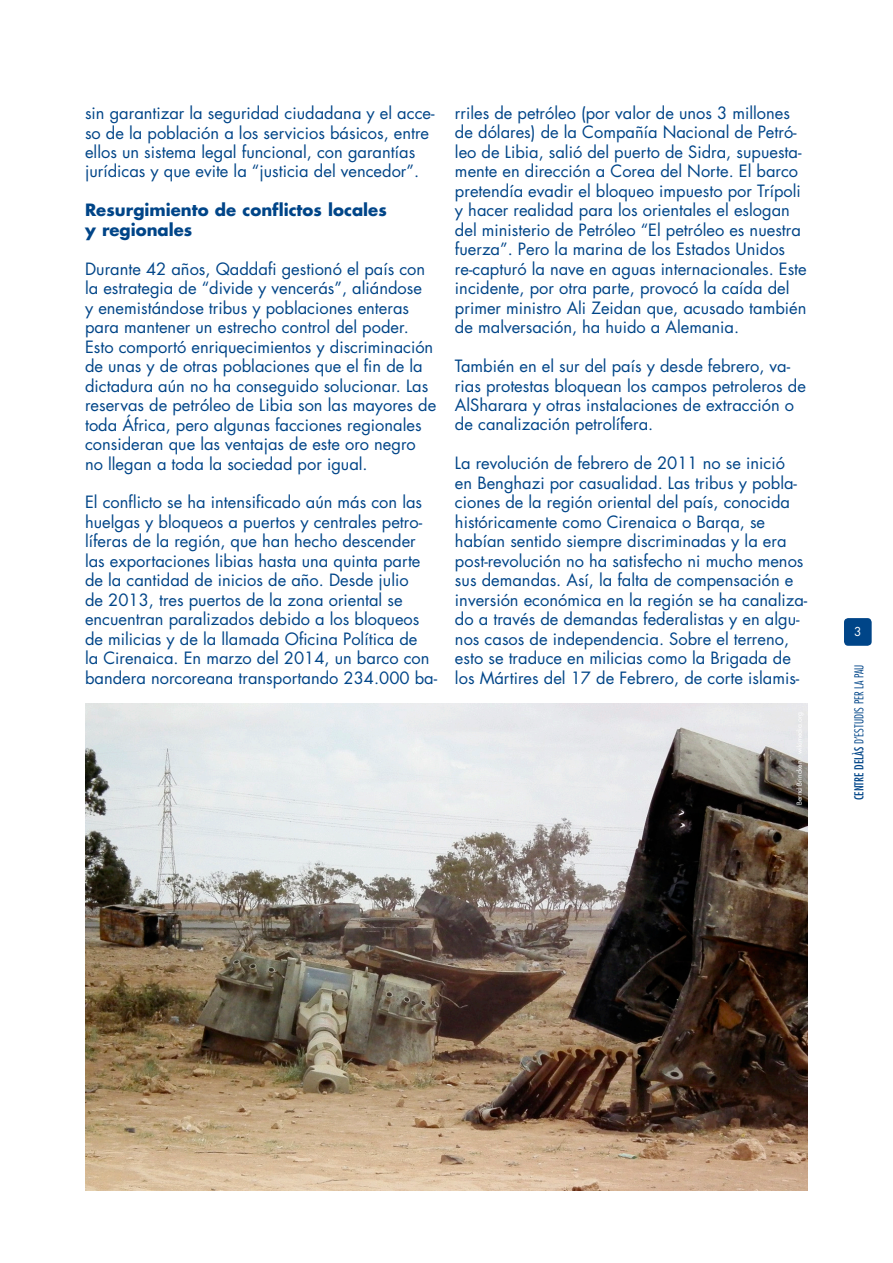
<style>
.page{position:relative;width:893px;height:1263px;background:#fff}
.page>*{position:absolute;margin:0;border:0;box-sizing:border-box;transform-origin:0 0}
.t1{font:16.5px/19.5px "Futura";color:#004588}
.t2{font:700 16.5px/19.5px "Futura";color:#004588}
.t3{font:300 condensed 12px "Futura";color:#004588}
.t4{font:12px "Futura";color:#fff}
.s1{font-weight:400}
</style>
<div class="page">
<div style="left:844px;top:618px;width:28px;height:28px;background:#004588;border-radius:4px"></div>
<img style="left:85px;top:703px;width:723px;height:487px">
<p class="t1" style="left:85px;top:103px;width:351px">sin garantizar la seguridad ciudadana y el acce&shy;so de la población a los servicios básicos, entre ellos un sistema legal funcional, con garantías jurídicas y que evite la “justicia del vencedor”.</p>
<p class="t2" style="left:85px;top:200px;width:303px">Resurgimiento de conflictos locales y regionales</p>
<p class="t1" style="left:85px;top:259px;width:353px">Durante 42 años, Qaddafi gestionó el país con la estrategia de “divide y vencerás”, aliándose<br>y enemistándose tribus y poblaciones enteras para mantener un estrecho control del poder.<br>Esto comportó enriquecimientos y discriminación de unas y de otras poblaciones que el fin de la dictadura aún no ha conseguido solucionar. Las reservas de petróleo de Libia son las mayores de toda África, pero algunas facciones regionales consideran que las ventajas de este oro negro no llegan a toda la sociedad por igual.</p>
<p class="t1" style="left:85px;top:493px;width:354px">El conflicto se ha intensificado aún más con las huelgas y bloqueos a puertos y centrales petro&shy;líferas de la región, que han hecho descender las exportaciones libias hasta una quinta parte de la cantidad de inicios de año. Desde julio<br>de 2013, tres puertos de la zona oriental se encuentran paralizados debido a los bloqueos de milicias y de la llamada Oficina Política de<br>la Cirenaica. En marzo del 2014, un barco con bandera norcoreana transportando 234.000 ba-</p>
<p class="t1" style="left:455px;top:103px;width:353px">rriles de petróleo (por valor de unos 3 millones de dólares) de la Compañía Nacional de Petró&shy;leo de Libia, salió del puerto de Sidra, supuesta&shy;mente en dirección a Corea del Norte. El barco pretendía evadir el bloqueo impuesto por Trípoli y hacer realidad para los orientales el eslogan del ministerio de Petróleo “El petróleo es nuestra fuerza”. Pero la marina de los Estados Unidos re-capturó la nave en aguas internacionales. Este incidente, por otra parte, provocó la caída del primer ministro Ali Zeidan que, acusado también de malversación, ha huido a Alemania.</p>
<p class="t1" style="left:455px;top:356px;width:352px">También en el sur del país y desde febrero, va&shy;rias protestas bloquean los campos petroleros de AlSharara y otras instalaciones de extracción o de canalización petrolífera.</p>
<p class="t1" style="left:455px;top:454px;width:354px">La revolución de febrero de 2011 no se inició<br>en Benghazi por casualidad. Las tribus y pobla&shy;ciones de la región oriental del país, conocida históricamente como Cirenaica o Barqa, se habían sentido siempre discriminadas y la era post-revolución no ha satisfecho ni mucho menos sus demandas. Así, la falta de compensación e inversión económica en la región se ha canaliza&shy;do a través de demandas federalistas y en algu&shy;nos casos de independencia. Sobre el terreno, esto se traduce en milicias como la Brigada de los Mártires del 17 de Febrero, de corte islamis-</p>
<p class="t4" style="left:854px;top:624px;width:9px">3</p>
<p class="t3" style="left:852px;top:800px;width:137px;rotate:-90deg"><span class="s1">CENTRE DELÀS</span> D’ESTUDIS PER LA PAU</p>
</div>
